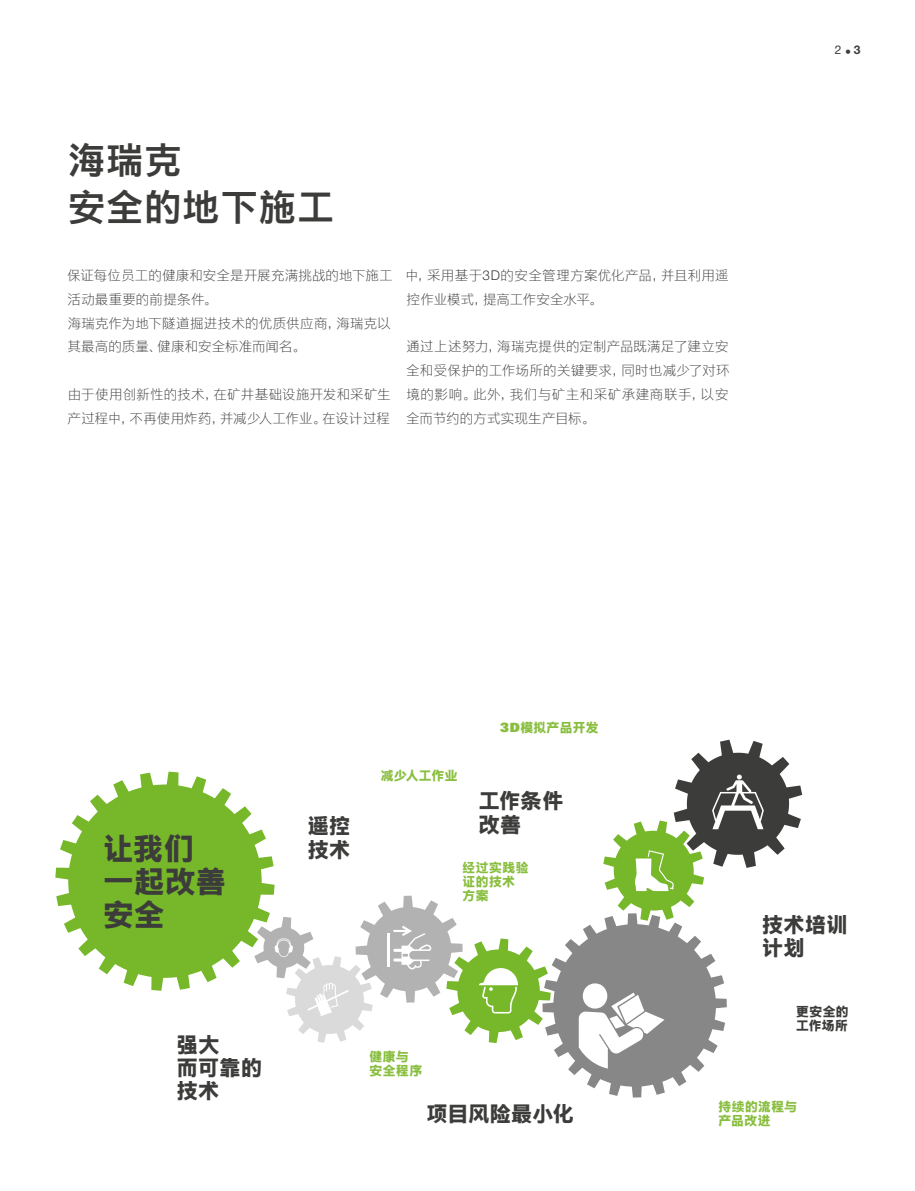
<style>
.page{position:relative;width:915px;height:1191px;background:#fff}
.page>*{position:absolute;margin:0;border:0;box-sizing:border-box;transform-origin:0 0}
.t1{font:37.2px/47.7px "M Ying Hei PRC W7";letter-spacing:.025em;color:#3c3c3b}
.t2{font:30px/33px "M Ying Hei PRC W8";letter-spacing:.02em;color:#3c3c3b}
.t3{font:21px/23.1px "M Ying Hei PRC W8";letter-spacing:.015em;color:#3c3c3b}
.t4{font:13.5px/23.9px "M Ying Hei PRC W3";letter-spacing:.01em;color:#3c3c3b}
.t5{font:12.75px/14.1px "M Ying Hei PRC W8";letter-spacing:.035em;color:#89be3f}
.t6{font:12.75px/14px "M Ying Hei PRC W8";letter-spacing:.035em;color:#3c3c3b}
.t7{font:12px "M Ying Hei PRC W4";color:#3c3c3b}
.s1{font-family:"M Ying Hei PRC W8"}
.s2{font-family:"M Ying Hei PRC W7"}
.s3{font-family:"Univers";font-weight:900}
</style>
<div class="page">
<svg style="left:55px;top:771px;width:199px;height:219px;fill:#76b82a"></svg>
<svg style="left:254px;top:739px;width:548px;height:358px"></svg>
<h1 class="t1" style="left:68px;top:135px;width:267px">海瑞克<br>安全的地下施工</h1>
<p class="t4" style="left:67px;top:263px;width:327px">保证每位员工的健康和安全是开展充满挑战的地下施工活动最重要的前提条件。<br>海瑞克作为地下隧道掘进技术的优质供应商，海瑞克以其最高的质量、健康和安全标准而闻名。</p>
<p class="t4" style="left:68px;top:382px;width:324px">由于使用创新性的技术，在矿井基础设施开发和采矿生产过程中，不再使用炸药，并减少人工作业。在设计过程</p>
<p class="t4" style="left:405px;top:263px;width:325px">中，采用基于3D的安全管理方案优化产品，并且利用遥控作业模式，提高工作安全水平。</p>
<p class="t4" style="left:406px;top:334px;width:325px;text-align:justify">通过上述努力，海瑞克提供的定制产品既满足了建立安全和受保护的工作场所的关键要求，同时也减少了对环境的影响。此外，我们与矿主和采矿承建商联手，以安全而节约的方式实现生产目标。</p>
<p class="t7" style="left:834px;top:42px;width:27px">2<span class="s1">•</span><span class="s2">3</span></p>
<h2 class="t2" style="left:104px;top:831px;width:123px">让我们一起改善安全</h2>
<h3 class="t3" style="left:307px;top:814px;width:44px">遥控技术</h3>
<p class="t5" style="left:381px;top:768px;width:78px">减少人工作业</p>
<p class="t5" style="left:500px;top:721px;width:100px"><span class="s3">3D</span>模拟产品开发</p>
<h3 class="t3" style="left:478px;top:789px;width:86px">工作条件改善</h3>
<p class="t5" style="left:462px;top:860px;width:67px">经过实践验证的技术方案</p>
<h3 class="t3" style="left:762px;top:912px;width:87px">技术培训计划</h3>
<p class="t6" style="left:795px;top:1004px;width:54px">更安全的工作场所</p>
<h3 class="t3" style="left:177px;top:1033px;width:87px">强大<br>而可靠的技术</h3>
<p class="t5" style="left:369px;top:1049px;width:54px">健康与安全程序</p>
<h3 class="t3" style="left:426px;top:1102px;width:149px">项目风险最小化</h3>
<p class="t5" style="left:718px;top:1099px;width:80px">持续的流程与产品改进</p>
</div>
